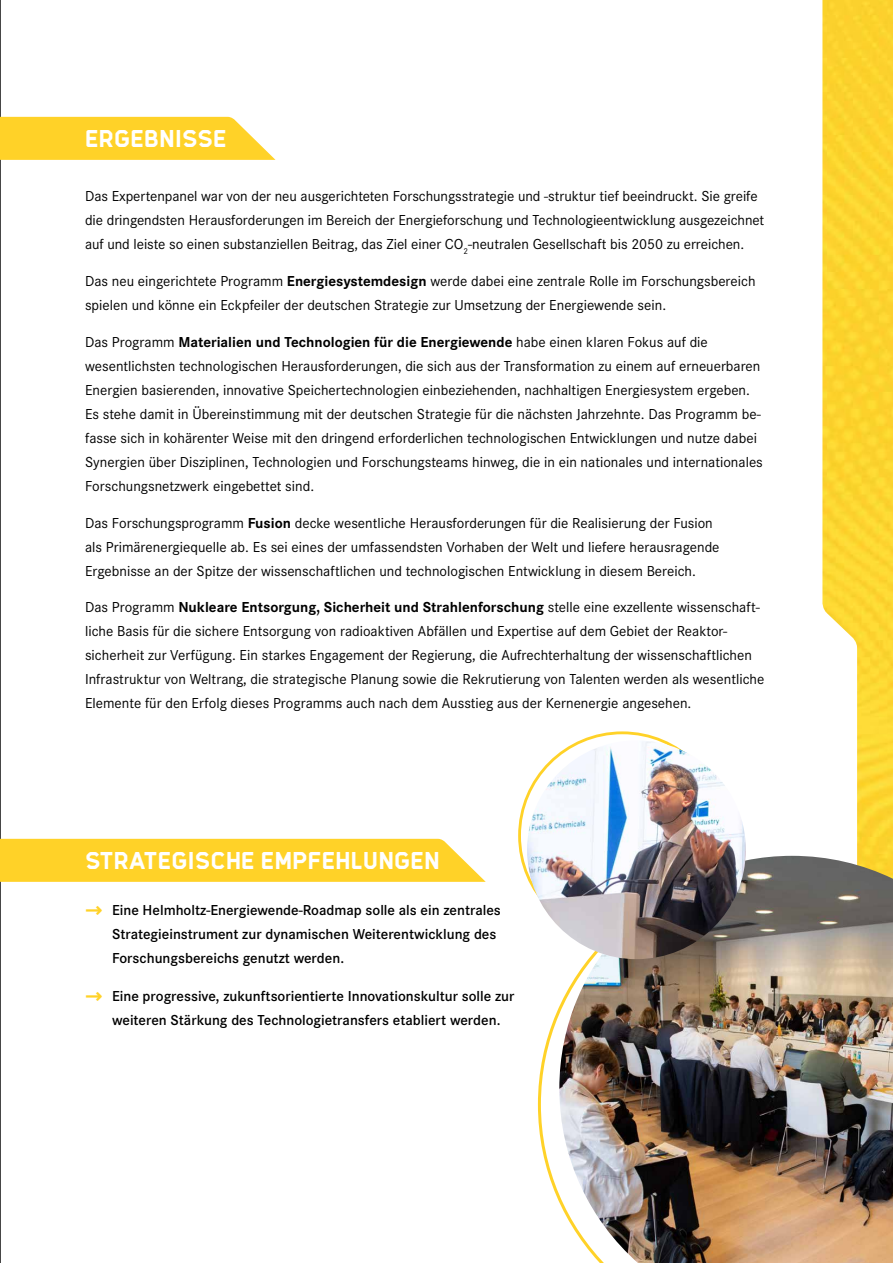
<style>
.page{position:relative;width:893px;height:1263px;background:#fff}
.page>*{position:absolute;margin:0;border:0;box-sizing:border-box;transform-origin:0 0}
.t1{font:700 24px "Hermann";color:#fff}
.t2{font:15px/24px "Corporate S";color:#000}
.t3{font:600 15px/24px "Corporate S";color:#000}
.s1{font-weight:700}
.s2{font-family:"Hermann";font-weight:700;font-size:16.5px;color:#ffd228}
</style>
<div class="page">
<img style="left:857px;top:0;width:36px;height:856px">
<svg style="left:635px;top:0;width:222px;height:856px"></svg>
<hr style="left:0;top:0;width:1px;height:1263px;background:#000">
<svg style="left:0;top:117px;width:275px;height:43px;background:#fed539"></svg>
<svg style="left:0;top:839px;width:486px;height:43px;background:#ffd432"></svg>
<svg style="left:538px;top:898px;width:21px;height:304px"></svg>
<img style="left:559px;top:856px;width:334px;height:407px">
<img style="left:527px;top:740px;width:219px;height:219px;border-radius:109px">
<h1 class="t1" style="left:85px;top:125px;width:143px">ERGEBNISSE</h1>
<p class="t2" style="left:85px;top:184px;width:681px">Das Expertenpanel war von der neu ausgerichteten Forschungsstrategie und -struktur tief beeindruckt. Sie greife die dringendsten Herausforderungen im Bereich der Energieforschung und Technologieentwicklung ausgezeichnet auf und leiste so einen substanziellen Beitrag, das Ziel einer CO<sub>2</sub>-neutralen Gesellschaft bis 2050 zu erreichen.</p>
<p class="t2" style="left:85px;top:269px;width:672px">Das neu eingerichtete Programm <span class="s1">Energiesystemdesign</span> werde dabei eine zentrale Rolle im Forschungsbereich spielen und könne ein Eckpfeiler der deutschen Strategie zur Umsetzung der Energiewende sein.</p>
<p class="t2" style="left:85px;top:329px;width:679px">Das Programm <span class="s1">Materialien und Technologien für die Energiewende</span> habe einen klaren Fokus auf die wesentlichsten technologischen Herausforderungen, die sich aus der Transformation zu einem auf erneuerbaren Energien basierenden, innovative Speichertechnologien einbeziehenden, nachhaltigen Energiesystem ergeben.<br>Es stehe damit in Übereinstimmung mit der deutschen Strategie für die nächsten Jahrzehnte. Das Programm be&shy;fasse sich in kohärenter Weise mit den dringend erforderlichen technologischen Entwicklungen und nutze dabei Synergien über Disziplinen, Technologien und Forschungsteams hinweg, die in ein nationales und internationales Forschungsnetzwerk eingebettet sind.</p>
<p class="t2" style="left:85px;top:510px;width:636px">Das Forschungsprogramm <span class="s1">Fusion</span> decke wesentliche Herausforderungen für die Realisierung der Fusion als Primärenergiequelle ab. Es sei eines der umfassendsten Vorhaben der Welt und liefere herausragende<br>Ergebnisse an der Spitze der wissenschaftlichen und technologischen Entwicklung in diesem Bereich.</p>
<p class="t2" style="left:85px;top:595px;width:681px">Das Programm <span class="s1">Nukleare Entsorgung, Sicherheit und Strahlenforschung</span> stelle eine exzellente wissenschaft&shy;liche Basis für die sichere Entsorgung von radioaktiven Abfällen und Expertise auf dem Gebiet der Reaktor&shy;sicherheit zur Verfügung. Ein starkes Engagement der Regierung, die Aufrechterhaltung der wissenschaftlichen Infrastruktur von Weltrang, die strategische Planung sowie die Rekrutierung von Talenten werden als wesentliche Elemente für den Erfolg dieses Programms auch nach dem Ausstieg aus der Kernenergie angesehen.</p>
<h1 class="t1" style="left:85px;top:847px;width:356px">STRATEGISCHE EMPFEHLUNGEN</h1>
<p class="t3" style="left:112px;top:898px;width:390px;text-indent:-27px"><span class="s2">∫</span> Eine Helmholtz-Energiewende-Roadmap solle als ein zentrales<br>Strategieinstrument zur dynamischen Weiterentwicklung des<br>Forschungsbereichs genutzt werden.</p>
<p class="t3" style="left:112px;top:984px;width:404px;text-indent:-27px"><span class="s2">∫</span> Eine progressive, zukunftsorientierte Innovationskultur solle zur weiteren Stärkung des Technologietransfers etabliert werden.</p>
</div>
